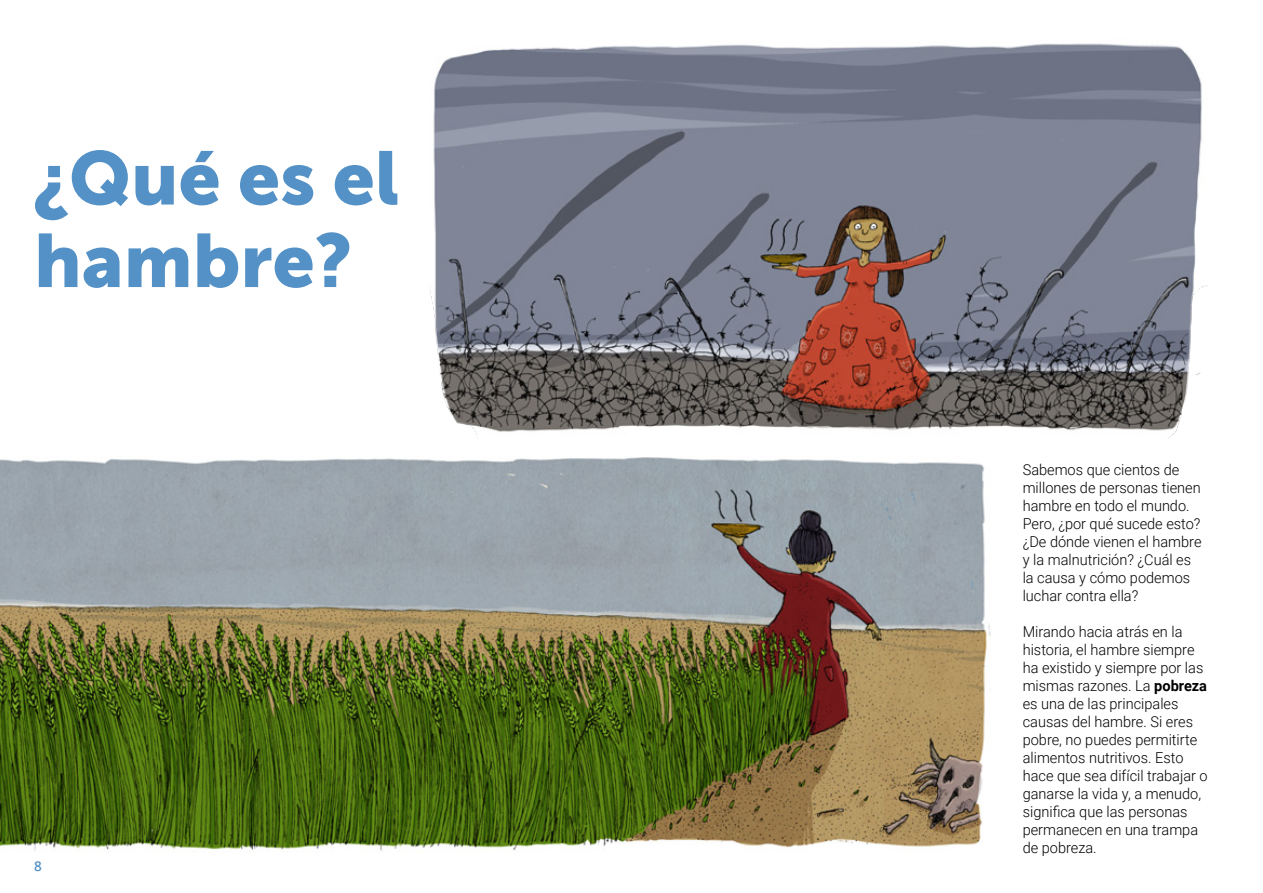
<style>
.page{position:relative;width:1263px;height:893px;background:#fff}
.page>*{position:absolute;margin:0;border:0;box-sizing:border-box;transform-origin:0 0}
.t1{font:75px/82.5px "Museo Sans 900";color:#5391c6}
.t2{font:300 15px/18px "Roboto";color:#000}
.t3{font:600 13.5px "Open Sans";color:#5391c6}
.s1{font-weight:700}
</style>
<div class="page">
<img style="left:429px;top:43px;width:779px;height:395px">
<img style="left:0;top:457px;width:990px;height:395px">
<h1 class="t1" style="left:34px;top:137px;width:367px">¿Qué es el hambre?</h1>
<p class="t3" style="left:34px;top:856px;width:9px">8</p>
<p class="t2" style="left:1023px;top:460px;width:180px">Sabemos que cientos de millones de personas tienen hambre en todo el mundo.<br>Pero, ¿por qué sucede esto? ¿De dónde vienen el hambre y la malnutrición? ¿Cuál es la causa y cómo podemos luchar contra ella?</p>
<p class="t2" style="left:1023px;top:622px;width:187px">Mirando hacia atrás en la historia, el hambre siempre ha existido y siempre por las mismas razones. La <span class="s1">pobreza </span>es una de las principales causas del hambre. Si eres pobre, no puedes permitirte alimentos nutritivos. Esto hace que sea difícil trabajar o ganarse la vida y, a menudo, significa que las personas permanecen en una trampa de pobreza.</p>
</div>
